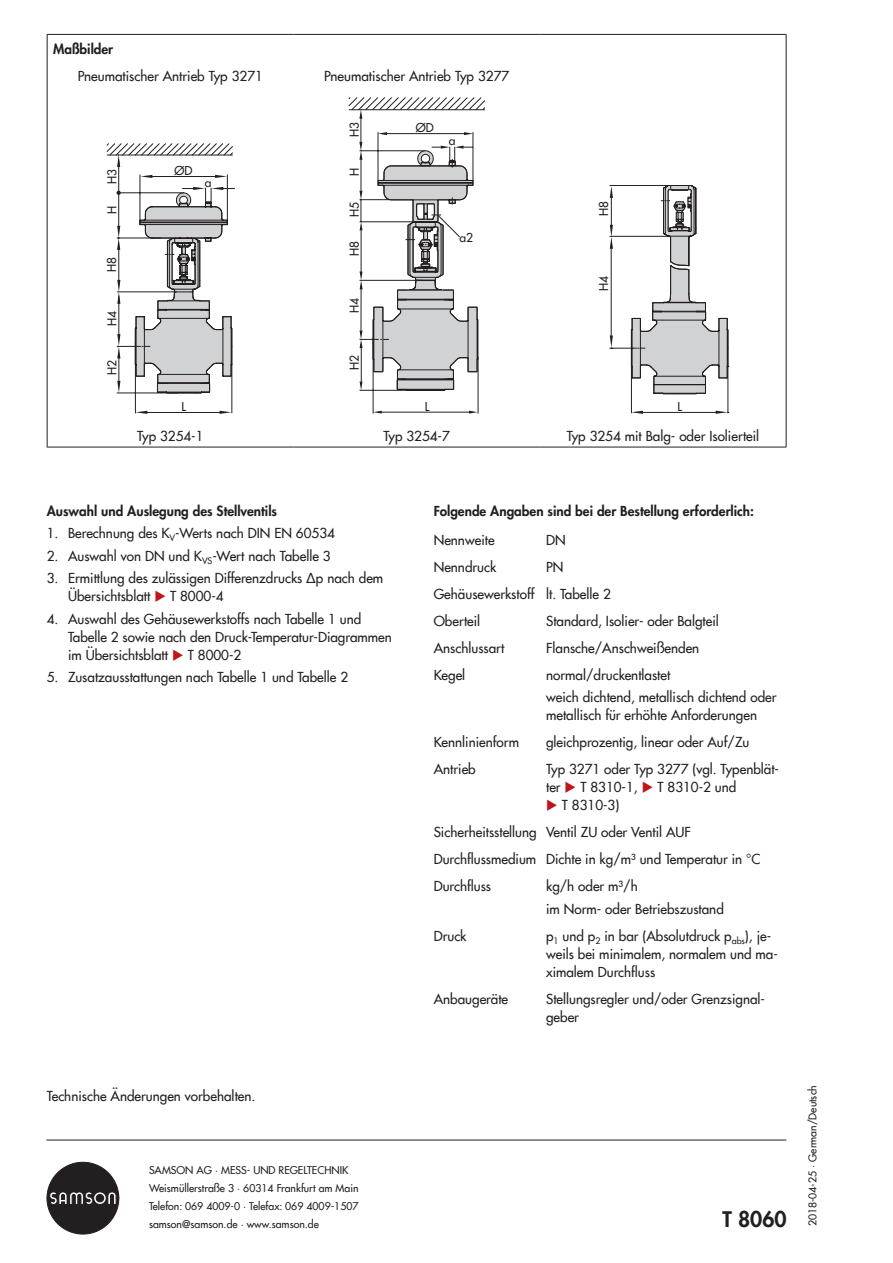
<style>
.page{position:relative;width:893px;height:1263px;background:#fff}
.page>*{position:absolute;margin:0;border:0;box-sizing:border-box;transform-origin:0 0}
.t1{font:800 21px "Futura Com";color:#231f20}
.t2{font:500 13.5px/18px "Futura Com";color:#231f20}
.t3{font:800 13.5px "Futura Com";color:#231f20}
.t4{font:500 12px "Futura Com";color:#231f20}
.t5{font:500 10.5px/18px "Futura Com";color:#231f20}
.s1{color:#be151b}
</style>
<div class="page">
<hr style="left:46px;top:1140px;width:740px;height:1px;background:#231f20">
<svg style="left:47px;top:1162px;width:72px;height:72px"></svg>
<hr style="left:47px;top:34px;width:246px;height:1px;background:#231f20">
<hr style="left:293px;top:34px;width:247px;height:1px;background:#231f20">
<hr style="left:540px;top:34px;width:246px;height:1px;background:#231f20">
<svg style="left:47px;top:35px;width:1px;height:52px"></svg>
<svg style="left:786px;top:35px;width:1px;height:52px"></svg>
<hr style="left:47px;top:87px;width:1px;height:333px;background:#231f20">
<hr style="left:786px;top:87px;width:1px;height:333px;background:#231f20">
<svg style="left:47px;top:420px;width:1px;height:27px"></svg>
<svg style="left:786px;top:420px;width:1px;height:27px"></svg>
<hr style="left:47px;top:447px;width:246px;height:1px;background:#231f20">
<hr style="left:293px;top:447px;width:247px;height:1px;background:#231f20">
<hr style="left:540px;top:447px;width:246px;height:1px;background:#231f20">
<svg style="left:106px;top:143px;width:129px;height:271px"></svg>
<svg style="left:348px;top:97px;width:137px;height:317px"></svg>
<svg style="left:609px;top:185px;width:119px;height:229px"></svg>
<p class="t3" style="left:53px;top:39px;width:62px">Maßbilder</p>
<p class="t2" style="left:78px;top:66px;width:187px">Pneumatischer Antrieb Typ 3271</p>
<p class="t2" style="left:324px;top:66px;width:187px">Pneumatischer Antrieb Typ 3277</p>
<p class="t4" style="left:103px;top:184px;width:17px;rotate:-90deg">H3</p>
<p class="t4" style="left:103px;top:214px;width:10px;rotate:-90deg">H</p>
<p class="t4" style="left:103px;top:272px;width:17px;rotate:-90deg">H8</p>
<p class="t4" style="left:103px;top:326px;width:17px;rotate:-90deg">H4</p>
<p class="t4" style="left:103px;top:375px;width:17px;rotate:-90deg">H2</p>
<p class="t4" style="left:175px;top:161px;width:19px">ØD</p>
<p class="t4" style="left:205px;top:173px;width:8px">a</p>
<p class="t4" style="left:182px;top:397px;width:6px">L</p>
<p class="t4" style="left:345px;top:137px;width:17px;rotate:-90deg">H3</p>
<p class="t4" style="left:345px;top:176px;width:10px;rotate:-90deg">H</p>
<p class="t4" style="left:345px;top:217px;width:17px;rotate:-90deg">H5</p>
<p class="t4" style="left:345px;top:256px;width:17px;rotate:-90deg">H8</p>
<p class="t4" style="left:345px;top:313px;width:17px;rotate:-90deg">H4</p>
<p class="t4" style="left:345px;top:370px;width:17px;rotate:-90deg">H2</p>
<p class="t4" style="left:416px;top:119px;width:19px">ØD</p>
<p class="t4" style="left:449px;top:132px;width:8px">a</p>
<p class="t4" style="left:459px;top:229px;width:15px">a2</p>
<p class="t4" style="left:425px;top:397px;width:6px">L</p>
<p class="t4" style="left:595px;top:216px;width:17px;rotate:-90deg">H8</p>
<p class="t4" style="left:595px;top:291px;width:17px;rotate:-90deg">H4</p>
<p class="t4" style="left:677px;top:397px;width:6px">L</p>
<p class="t2" style="left:137px;top:426px;width:68px">Typ 3254‑1</p>
<p class="t2" style="left:383px;top:426px;width:68px">Typ 3254‑7</p>
<p class="t2" style="left:567px;top:426px;width:194px">Typ 3254 mit Balg- oder Isolierteil</p>
<p class="t3" style="left:47px;top:500px;width:232px">Auswahl und Auslegung des Stellventils</p>
<p class="t2" style="left:47px;top:523px;width:290px">1. Berechnung des K<sub>V</sub>-Werts nach DIN EN 60534</p>
<p class="t2" style="left:47px;top:546px;width:285px">2. Auswahl von DN und K<sub>VS</sub>-Wert nach Tabelle 3</p>
<p class="t2" style="left:68px;top:568px;width:317px;text-indent:-21px">3. Ermittlung des zulässigen Differenzdrucks Δp nach dem<br>Übersichtsblatt <span class="s1">◆</span> T 8000-4</p>
<p class="t2" style="left:68px;top:609px;width:325px;text-indent:-21px">4. Auswahl des Gehäusewerkstoffs nach Tabelle 1 und<br>Tabelle 2 sowie nach den Druck-Temperatur-Diagrammen im Übersichtsblatt <span class="s1">◆</span> T 8000-2</p>
<p class="t2" style="left:47px;top:667px;width:303px">5. Zusatzausstattungen nach Tabelle 1 und Tabelle 2</p>
<p class="t3" style="left:434px;top:500px;width:322px">Folgende Angaben sind bei der Bestellung erforderlich:</p>
<p class="t2" style="left:434px;top:530px;width:62px">Nennweite</p>
<p class="t2" style="left:546px;top:530px;width:21px">DN</p>
<p class="t2" style="left:434px;top:557px;width:64px">Nenndruck</p>
<p class="t2" style="left:434px;top:552px;width:179px;line-height:27px;text-indent:112px">PN<br>Gehäusewerkstoff lt. Tabelle 2<br>Oberteil</p>
<p class="t2" style="left:546px;top:611px;width:174px">Standard, Isolier- oder Balgteil</p>
<p class="t2" style="left:434px;top:638px;width:72px">Anschlussart</p>
<p class="t2" style="left:546px;top:638px;width:155px">Flansche/Anschweißenden</p>
<p class="t2" style="left:434px;top:665px;width:33px">Kegel</p>
<p class="t2" style="left:546px;top:663px;width:232px;line-height:22.5px">normal/druckentlastet<br>weich dichtend, metallisch dichtend oder</p>
<p class="t2" style="left:546px;top:705px;width:212px">metallisch für erhöhte Anforderungen</p>
<p class="t2" style="left:434px;top:732px;width:87px">Kennlinienform</p>
<p class="t2" style="left:546px;top:732px;width:205px">gleichprozentig, linear oder Auf/Zu</p>
<p class="t2" style="left:434px;top:759px;width:44px">Antrieb</p>
<p class="t2" style="left:546px;top:759px;width:235px">Typ 3271 oder Typ 3277 (vgl. Typenblät‑ ter <span class="s1">◆</span> T 8310-1, <span class="s1">◆</span> T 8310‑2 und</p>
<p class="t2" style="left:434px;top:791px;width:328px;line-height:27px;text-indent:112px"><span class="s1">◆</span> T 8310‑3)<br>Sicherheitsstellung Ventil ZU oder Ventil AUF<br>Durchflussmedium Dichte in kg/m³ und Temperatur in °C<br>Durchfluss</p>
<p class="t2" style="left:546px;top:874px;width:179px;line-height:22.5px">kg/h oder m³/h<br>im Norm- oder Betriebszustand</p>
<p class="t2" style="left:434px;top:926px;width:34px">Druck</p>
<p class="t2" style="left:546px;top:926px;width:233px">p<sub>1</sub> und p<sub>2</sub> in bar (Absolutdruck p<sub>abs</sub>), je‑ weils bei minimalem, normalem und ma‑ ximalem Durchfluss</p>
<p class="t2" style="left:434px;top:989px;width:76px">Anbaugeräte</p>
<p class="t2" style="left:546px;top:989px;width:220px">Stellungsregler und/oder Grenzsignal‑ geber</p>
<p class="t2" style="left:47px;top:1086px;width:210px">Technische Änderungen vorbehalten.</p>
<p class="t5" style="left:149px;top:1160px;width:211px">SAMSON AG · MESS- UND REGELTECHNIK Weismüllerstraße 3 · 60314 Frankfurt am Main Telefon: 069 4009-0 · Telefax: 069 4009-1507 samson@samson.de · www.samson.de</p>
<h1 class="t1" style="left:723px;top:1203px;width:66px">T 8060</h1>
<p class="t5" style="left:803px;top:1226px;width:143px;rotate:-90deg">2018-04-25 · German/Deutsch</p>
</div>
